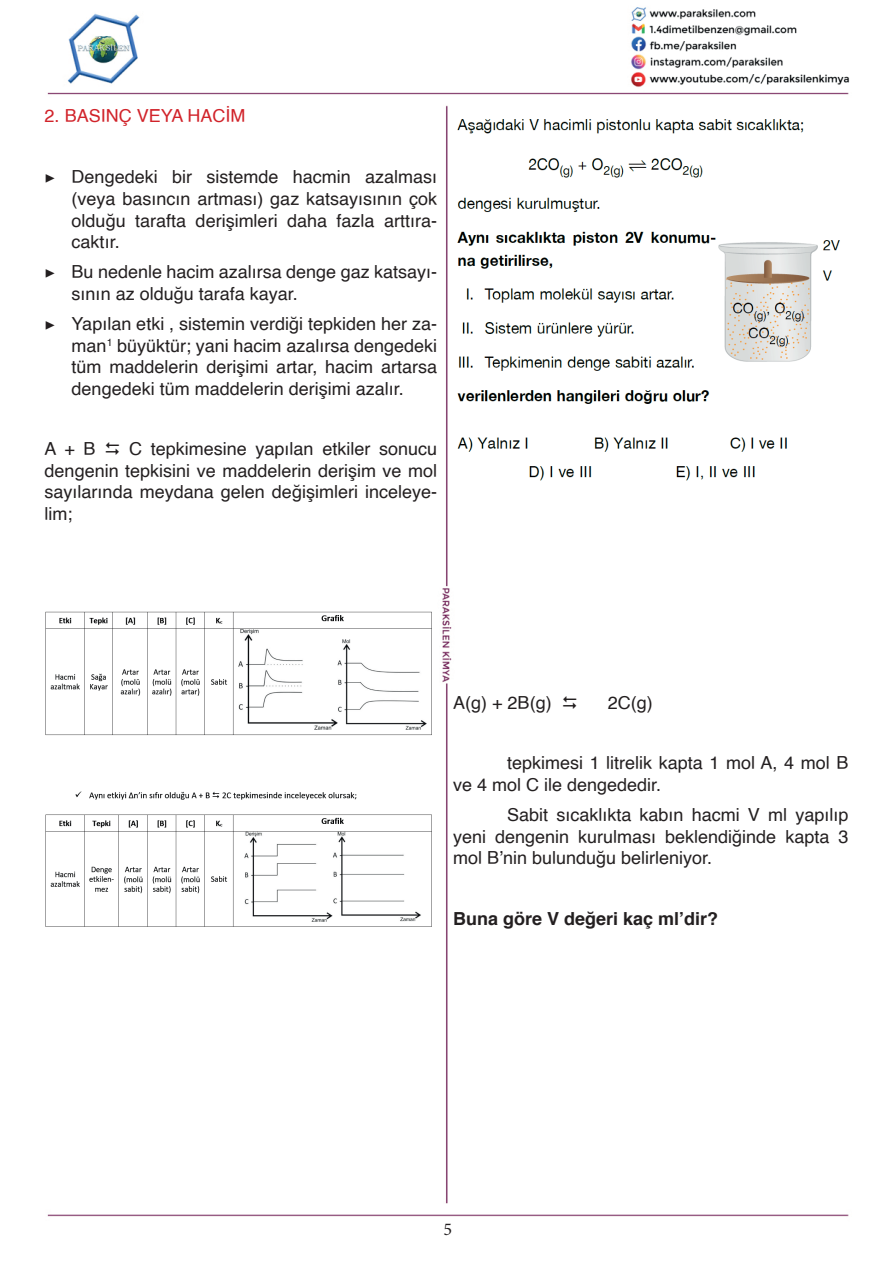
<style>
.page{position:relative;width:893px;height:1263px;background:#fff}
.page>*{position:absolute;margin:0;border:0;box-sizing:border-box;transform-origin:0 0}
.t1{font:18px/21.6px "Helvetica";color:#231f20;text-align:justify}
.t2{font:700 18px "Helvetica";color:#231f20}
.t3{font:18px "Helvetica";color:#d1232a}
.t4{font:18px "Minion Pro";color:#231f20}
.s1{font-family:"Minion Pro"}
</style>
<div class="page">
<img style="left:47px;top:7px;width:803px;height:1210px">
<img style="left:45px;top:609px;width:393px;height:325px">
<img style="left:453px;top:114px;width:393px;height:388px">
<svg style="left:106px;top:442px;width:13px;height:13px"></svg>
<svg style="left:563px;top:696px;width:13px;height:13px"></svg>
<p class="t3" style="left:45px;top:102px;width:202px">2. BASINÇ VEYA HACİM</p>
<p class="t1" style="left:72px;top:167px;width:367px;text-indent:-27px"><span class="s1">▶</span> Dengedeki bir sistemde hacmin azalması (veya basıncın artması) gaz katsayısının çok olduğu tarafta derişimleri daha fazla arttıra&shy;caktır.</p>
<p class="t1" style="left:72px;top:262px;width:367px;text-indent:-27px"><span class="s1">▶</span> Bu nedenle hacim azalırsa denge gaz katsayı&shy;sının az olduğu tarafa kayar.</p>
<p class="t1" style="left:72px;top:313px;width:367px;text-indent:-27px"><span class="s1">▶</span> Yapılan etki , sistemin verdiği tepkiden her za&shy;man<sup>1</sup> büyüktür; yani hacim azalırsa dengedeki tüm maddelerin derişimi artar, hacim artarsa dengedeki tüm maddelerin derişimi azalır.</p>
<p class="t1" style="left:45px;top:438px;width:394px;text-indent:84px">C tepkimesine yapılan etkiler sonucu dengenin tepkisini ve maddelerin derişim ve mol sayılarında meydana gelen değişimleri inceleye&shy;lim;</p>
<p class="t1" style="left:45px;top:438px;width:52px">A + B</p>
<p class="t1" style="left:453px;top:693px;width:100px">A(g) + 2B(g)</p>
<p class="t1" style="left:608px;top:693px;width:46px">2C(g)</p>
<p class="t1" style="left:453px;top:753px;width:397px;text-indent:54px">tepkimesi 1 litrelik kapta 1 mol A, 4 mol B ve 4 mol C ile dengededir.</p>
<p class="t1" style="left:453px;top:804px;width:397px;text-indent:54px">Sabit sıcaklıkta kabın hacmi V ml yapılıp yeni dengenin kurulması beklendiğinde kapta 3 mol B’nin bulunduğu belirleniyor.</p>
<p class="t2" style="left:453px;top:904px;width:267px">Buna göre V değeri kaç ml’dir?</p>
<p class="t4" style="left:443px;top:1217px;width:10px">5</p>
</div>
